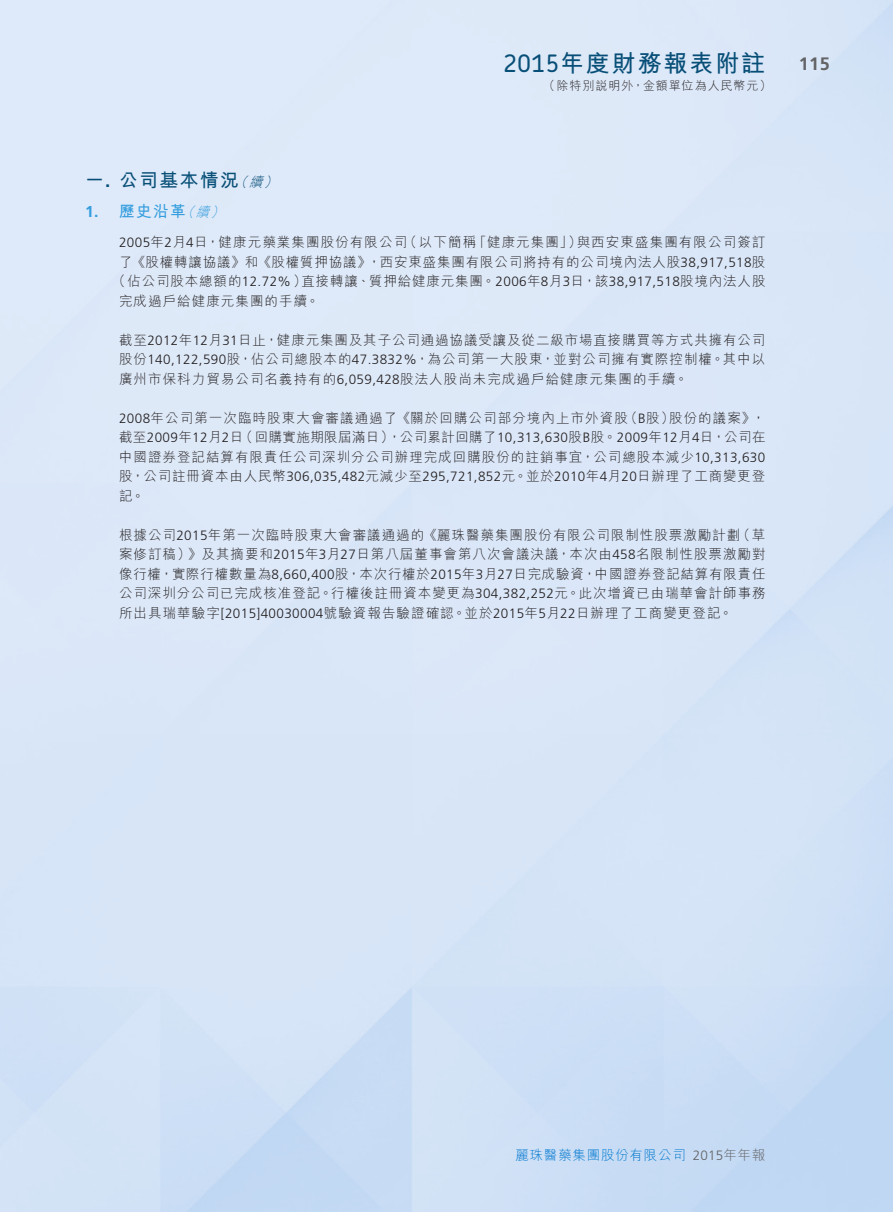
<style>
.page{position:relative;width:893px;height:1212px;background:#fff}
.page>*{position:absolute;margin:0;border:0;box-sizing:border-box;transform-origin:0 0}
.t1{font:700 24px "M Hei HK";letter-spacing:.08em;color:#084f78}
.Heading_1{font:700 18.75px "M Hei HK";letter-spacing:.08em;color:#084f78}
.t2{font:700 18px "Frutiger LT Std";color:#636366}
.Heading_2{font:700 15.75px "M Hei HK";color:#359dde}
.Body_Text{font:300 13.5px/19.5px "M Hei HK";letter-spacing:.075em;color:#231f20;text-align:justify}
.t3{font:300 13.5px "M Hei HK";letter-spacing:.06em;color:#0077cf}
.Notes{font:300 12px "M Hei HK";letter-spacing:.08em;color:#231f20}
.s1{font-family:"Chevin";font-weight:500}
.s2{font-family:"Frutiger LT Std"}
.s3{font-weight:300;font-style:italic;font-size:13.5px}
.s4{font-family:"Frutiger LT Std";color:#636366}
.s5{color:#636366}
</style>
<div class="page">
<p class="t1" style="left:503px;top:45px;width:263px"><span class="s1">2015</span>年度財務報表附註</p>
<p class="Notes" style="left:543px;top:79px;width:230px">（除特別說明外，金額單位為人民幣元）</p>
<p class="Heading_1" style="left:85px;top:166px;width:197px">一<span class="s2">.</span> 公司基本情況<span class="s3">（續）</span></p>
<p class="Heading_2" style="left:85px;top:200px;width:144px"><span class="s2">1.</span> 歷史沿革<span class="s3">（續）</span></p>
<p class="Body_Text" style="left:119px;top:232px;width:648px"><span class="s2">2005</span>年<span class="s2">2</span>月<span class="s2">4</span>日，健康元藥業集團股份有限公司（以下簡稱「健康元集團」）與西安東盛集團有限公司簽訂</p>
<p class="Body_Text" style="left:119px;top:252px;width:648px">了《股權轉讓協議》和《股權質押協議》，西安東盛集團有限公司將持有的公司境內法人股<span class="s2">38,917,518</span>股</p>
<p class="Body_Text" style="left:112px;top:271px;width:655px">（佔公司股本總額的<span class="s2">12.72%</span>）直接轉讓、質押給健康元集團。<span class="s2">2006</span>年<span class="s2">8</span>月<span class="s2">3</span>日，該<span class="s2">38,917,518</span>股境內法人股</p>
<p class="Body_Text" style="left:119px;top:291px;width:202px">完成過戶給健康元集團的手續。</p>
<p class="Body_Text" style="left:119px;top:330px;width:648px">截至<span class="s2">2012</span>年<span class="s2">12</span>月<span class="s2">31</span>日止，健康元集團及其子公司通過協議受讓及從二級市場直接購買等方式共擁有公司股份<span class="s2">140,122,590</span>股，佔公司總股本的<span class="s2">47.3832%</span>，為公司第一大股東，並對公司擁有實際控制權。其中以廣州市保科力貿易公司名義持有的<span class="s2">6,059,428</span>股法人股尚未完成過戶給健康元集團的手續。</p>
<p class="Body_Text" style="left:119px;top:408px;width:648px"><span class="s2">2008</span>年公司第一次臨時股東大會審議通過了《關於回購公司部分境內上市外資股（<span class="s2">B</span>股）股份的議案》，截至<span class="s2">2009</span>年<span class="s2">12</span>月<span class="s2">2</span>日（回購實施期限屆滿日），公司累計回購了<span class="s2">10,313,630</span>股<span class="s2">B</span>股。<span class="s2">2009</span>年<span class="s2">12</span>月<span class="s2">4</span>日，公司在中國證券登記結算有限責任公司深圳分公司辦理完成回購股份的註銷事宜，公司總股本減少<span class="s2">10,313,630</span>股，公司註冊資本由人民幣<span class="s2">306,035,482</span>元減少至<span class="s2">295,721,852</span>元。並於<span class="s2">2010</span>年<span class="s2">4</span>月<span class="s2">20</span>日辦理了工商變更登記。</p>
<p class="Body_Text" style="left:119px;top:525px;width:648px">根據公司<span class="s2">2015</span>年第一次臨時股東大會審議通過的《麗珠醫藥集團股份有限公司限制性股票激勵計劃（草案修訂稿）》及其摘要和<span class="s2">2015</span>年<span class="s2">3</span>月<span class="s2">27</span>日第八屆董事會第八次會議決議，本次由<span class="s2">458</span>名限制性股票激勵對像行權，實際行權數量為<span class="s2">8,660,400</span>股，本次行權於<span class="s2">2015</span>年<span class="s2">3</span>月<span class="s2">27</span>日完成驗資，中國證券登記結算有限責任公司深圳分公司已完成核准登記。行權後註冊資本變更為<span class="s2">304,382,252</span>元。此次增資已由瑞華會計師事務所出具瑞華驗字<span class="s2">[2015]40030004</span>號驗資報告驗證確認。並於<span class="s2">2015</span>年<span class="s2">5</span>月<span class="s2">22</span>日辦理了工商變更登記。</p>
<p class="t2" style="left:799px;top:53px;width:33px">115</p>
<p class="t3" style="left:515px;top:1148px;width:252px">麗珠醫藥集團股份有限公司 <span class="s4">2015</span><span class="s5">年年報</span></p>
</div>
